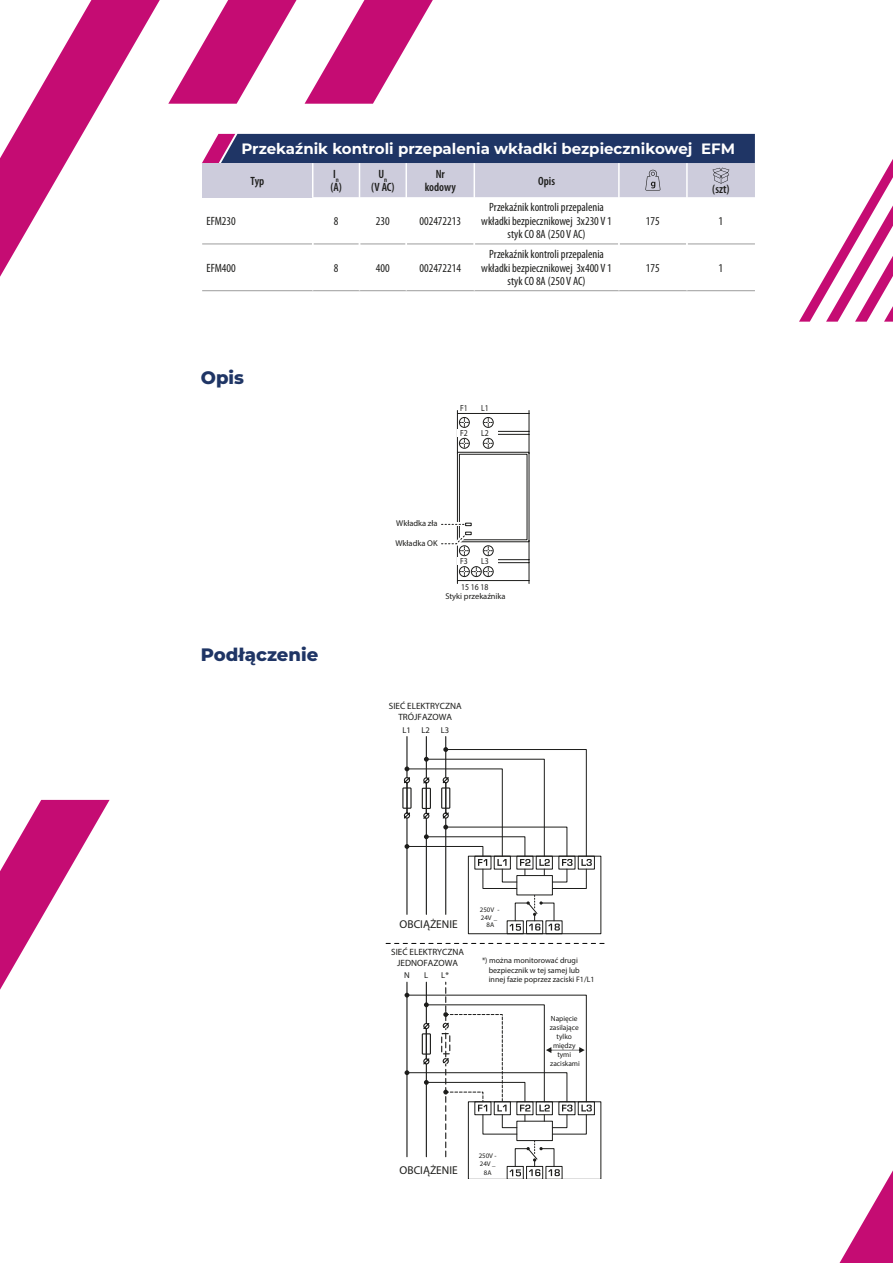
<style>
.page{position:relative;width:893px;height:1263px;background:#fff}
.page>*{position:absolute;margin:0;border:0;box-sizing:border-box;transform-origin:0 0}
.zastosowanie_mk{font:800 18px "Montserrat";color:#1f3565}
.t1{font:700 15px "Montserrat";color:#fff}
.tabela{font:condensed 12px/13.5px "Myriad Pro";color:#1d1d1b;text-align:center}
.Tab_typ_opis{font:600 condensed 12px "Myriad Pro";color:#1d1d1b}
.t2{font:700 11.4px "Eurostile";color:#1d1d1b}
.t3{font:700 9.15px/10.9px "Eurostile";color:#1d1d1b;text-align:center}
.t4{font:700 8.85px "Eurostile";color:#1d1d1b;scale:.87 1}
.t5{font:700 8.55px "Eurostile";color:#1d1d1b}
.t6{font:700 8.4px "Eurostile";color:#1d1d1b}
.t7{font:700 7.95px/9.6px "Eurostile";color:#1d1d1b}
.t8{font:7.35px/8.9px "Eurostile";color:#1d1d1b;text-align:center}
.t9{font:700 6.9px/8.2px "Eurostile";color:#1d1d1b}
.s1{font-family:"Microidea";font-weight:400}
</style>
<div class="page">
<svg style="left:0;top:0;width:160px;height:277px"></svg>
<svg style="left:168px;top:0;width:265px;height:104px"></svg>
<svg style="left:0;top:800px;width:110px;height:190px"></svg>
<svg style="left:839px;top:1170px;width:54px;height:93px"></svg>
<svg style="left:799px;top:159px;width:94px;height:163px"></svg>
<hr style="left:202px;top:244px;width:110px;height:1px;background:#9d9d9d">
<hr style="left:313px;top:244px;width:46px;height:1px;background:#9d9d9d">
<hr style="left:360px;top:244px;width:45px;height:1px;background:#9d9d9d">
<hr style="left:407px;top:244px;width:67px;height:1px;background:#9d9d9d">
<hr style="left:475px;top:244px;width:143px;height:1px;background:#9d9d9d">
<hr style="left:620px;top:244px;width:66px;height:1px;background:#9d9d9d">
<hr style="left:688px;top:244px;width:67px;height:1px;background:#9d9d9d">
<hr style="left:202px;top:290px;width:111px;height:1px;background:#9d9d9d">
<hr style="left:313px;top:290px;width:46px;height:1px;background:#9d9d9d">
<hr style="left:359px;top:290px;width:47px;height:1px;background:#9d9d9d">
<hr style="left:406px;top:290px;width:68px;height:1px;background:#9d9d9d">
<hr style="left:474px;top:290px;width:145px;height:1px;background:#9d9d9d">
<hr style="left:619px;top:290px;width:68px;height:1px;background:#9d9d9d">
<hr style="left:687px;top:290px;width:68px;height:1px;background:#9d9d9d">
<svg style="left:202px;top:134px;width:553px;height:63px;background:#8087a6"></svg>
<svg style="left:441px;top:410px;width:89px;height:174px"></svg>
<svg style="left:385px;top:943px;width:219px;height:1px"></svg>
<div style="left:468px;top:856px;width:133px;height:78px;border:1px solid #1d1d1b"></div>
<div style="left:507px;top:920px;width:17px;height:14px;border:1px solid #1d1d1b"></div>
<div style="left:526px;top:920px;width:17px;height:14px;border:1px solid #1d1d1b"></div>
<div style="left:546px;top:920px;width:16px;height:14px;border:1px solid #1d1d1b"></div>
<div style="left:578px;top:856px;width:17px;height:13px;border:1px solid #1d1d1b"></div>
<hr style="left:406px;top:736px;width:2px;height:178px;background:#1d1d1b">
<hr style="left:426px;top:736px;width:1px;height:178px;background:#1d1d1b">
<hr style="left:445px;top:736px;width:1px;height:178px;background:#1d1d1b">
<div style="left:402px;top:787px;width:10px;height:22px;border:1px solid #1d1d1b"></div>
<svg style="left:403px;top:747px;width:189px;height:142px"></svg>
<svg style="left:509px;top:895px;width:51px;height:36px"></svg>
<svg style="left:405px;top:982px;width:196px;height:196px"></svg>
<p class="t1" style="left:241px;top:138px;width:495px">Przekaźnik kontroli przepalenia wkładki bezpiecznikowej EFM</p>
<p class="Tab_typ_opis" style="left:251px;top:173px;width:15px">Typ</p>
<p class="Tab_typ_opis" style="left:333px;top:167px;width:7px">I<sub>n</sub></p>
<p class="Tab_typ_opis" style="left:330px;top:180px;width:13px">(A)</p>
<p class="Tab_typ_opis" style="left:378px;top:167px;width:10px">U<sub>n</sub></p>
<p class="Tab_typ_opis" style="left:371px;top:180px;width:25px">(V AC)</p>
<p class="Tab_typ_opis" style="left:436px;top:167px;width:11px">Nr</p>
<p class="Tab_typ_opis" style="left:425px;top:180px;width:33px">kodowy</p>
<p class="Tab_typ_opis" style="left:538px;top:173px;width:18px">Opis</p>
<p class="Tab_typ_opis" style="left:712px;top:181px;width:19px">(szt)</p>
<p class="tabela" style="left:206px;top:214px;width:31px">EFM230</p>
<p class="tabela" style="left:334px;top:214px;width:6px">8</p>
<p class="tabela" style="left:376px;top:214px;width:15px">230</p>
<p class="tabela" style="left:419px;top:214px;width:43px">002472213</p>
<p class="tabela" style="left:206px;top:261px;width:31px">EFM400</p>
<p class="tabela" style="left:334px;top:261px;width:6px">8</p>
<p class="tabela" style="left:376px;top:261px;width:15px">400</p>
<p class="tabela" style="left:419px;top:261px;width:43px">002472214</p>
<p class="tabela" style="left:481px;top:200px;width:132px">Przekaźnik kontroli przepalenia wkładki bezpiecznikowej 3x230 V 1 styk CO 8A (250 V AC)</p>
<p class="tabela" style="left:481px;top:247px;width:132px">Przekaźnik kontroli przepalenia wkładki bezpiecznikowej 3x400 V 1 styk CO 8A (250 V AC)</p>
<p class="zastosowanie_mk" style="left:201px;top:364px;width:45px">Opis</p>
<p class="t4" style="left:460px;top:403px;width:10px">F1</p>
<p class="t4" style="left:481px;top:403px;width:10px">L1</p>
<p class="zastosowanie_mk" style="left:201px;top:641px;width:119px">Podłączenie</p>
<p class="t4" style="left:460px;top:428px;width:10px">F2</p>
<p class="t4" style="left:481px;top:428px;width:10px">L2</p>
<p class="t6" style="left:396px;top:518px;width:43px">Wkładka zła</p>
<p class="t6" style="left:395px;top:538px;width:44px">Wkładka OK</p>
<p class="t4" style="left:460px;top:555px;width:10px">F3</p>
<p class="t4" style="left:481px;top:555px;width:10px">L3</p>
<p class="t4" style="left:461px;top:581px;width:33px">15 16 18</p>
<p class="t6" style="left:445px;top:591px;width:62px">Styki przekaźnika</p>
<p class="t3" style="left:389px;top:701px;width:74px">SIEĆ ELEKTRYCZNA<br>TRÓJFAZOWA</p>
<p class="t5" style="left:402px;top:725px;width:29px">L1 L2</p>
<p class="t5" style="left:441px;top:725px;width:10px">L3</p>
<p class="tabela" style="left:646px;top:214px;width:15px">175</p>
<p class="tabela" style="left:719px;top:214px;width:6px">1</p>
<p class="tabela" style="left:646px;top:261px;width:15px">175</p>
<p class="tabela" style="left:719px;top:261px;width:6px">1</p>
<p class="t2" style="left:400px;top:917px;width:60px">OBCIĄŻENIE</p>
<p class="t3" style="left:391px;top:946px;width:74px">SIEĆ ELEKTRYCZNA<br>JEDNOFAZOWA</p>
<p class="t5" style="left:404px;top:970px;width:7px">N</p>
<p class="t5" style="left:424px;top:970px;width:6px">L</p>
<p class="t5" style="left:441px;top:970px;width:9px">L*</p>
<p class="t9" style="left:480px;top:906px;width:21px;line-height:7.5px">250V <span class="s1">-<br></span>24V <span class="s1">_</span></p>
<p class="t9" style="left:487px;top:920px;width:9px">8A</p>
<p class="t7" style="left:489px;top:956px;width:107px;text-indent:-7px">*) można monitorować drugi bezpiecznik w tej samej lub innej fazie poprzez zaciski F1/L1</p>
<p class="t8" style="left:550px;top:1014px;width:32px">Napięcie zasilające tylko między tymi zaciskami</p>
<p class="t2" style="left:400px;top:1163px;width:60px">OBCIĄŻENIE</p>
<p class="t9" style="left:479px;top:1151px;width:19px;text-align:center">250V -<br>24V _<br>8A</p>
</div>
